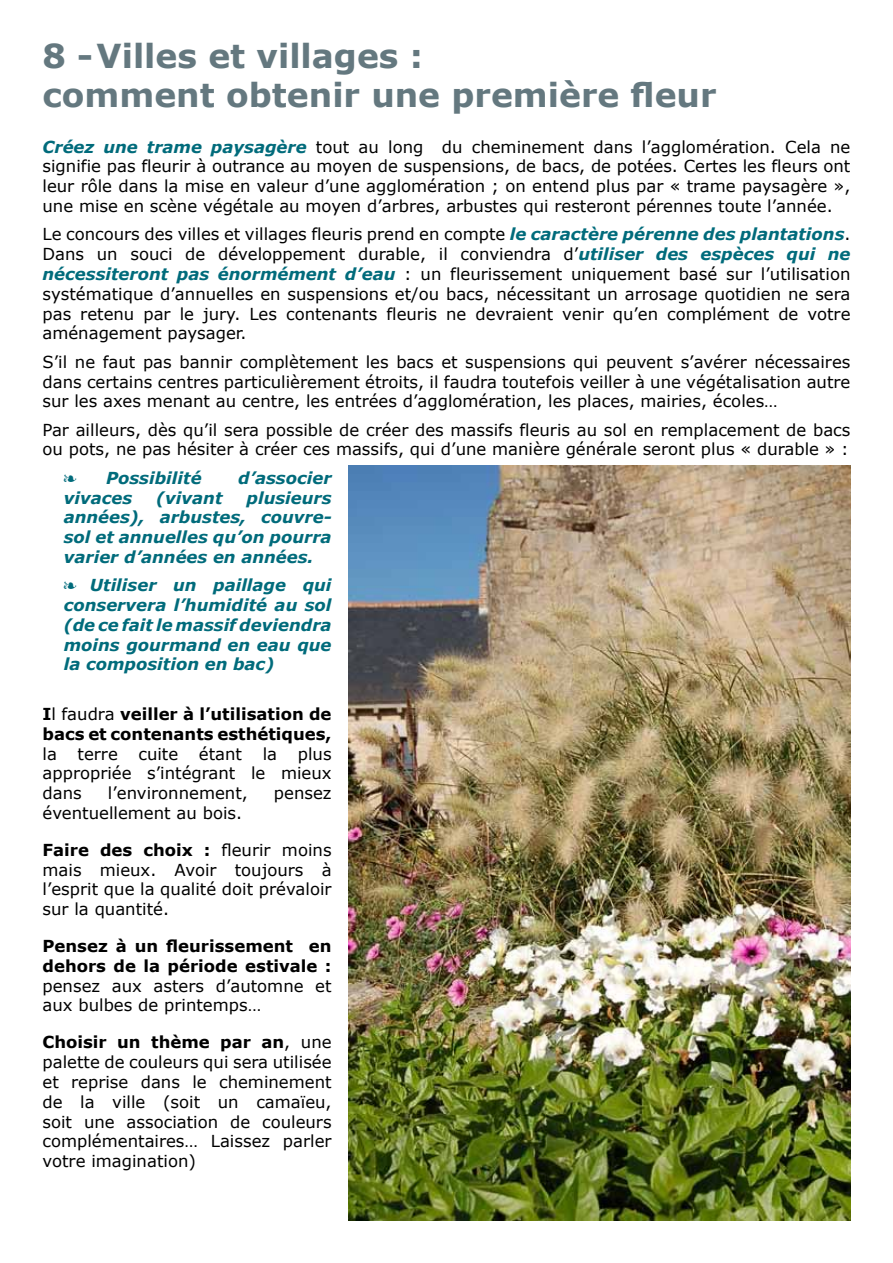
<style>
.page{position:relative;width:893px;height:1263px;background:#fff}
.page>*{position:absolute;margin:0;border:0;box-sizing:border-box;transform-origin:0 0}
.t1{font:700 33px/39.6px "Verdana";color:#64787f}
.t2{font:16.5px/19.8px "Verdana";color:#000;text-align:justify}
.t3{font:italic 700 16.5px/19.8px "Verdana";color:#006b7b;text-align:justify}
.t4{font:700 16.5px/19.8px "Verdana";color:#000}
.s1{font-weight:700;font-style:italic;color:#006b7b}
.s2{font-weight:400}
.s3{font-weight:700}
</style>
<div class="page">
<img style="left:349px;top:466px;width:501px;height:754px">
<h1 class="t1" style="left:42px;top:35px;width:675px">8 -Villes et villages :<br>comment obtenir une première fleur</h1>
<p class="t2" style="left:43px;top:136px;width:809px"><span class="s1">Créez une trame paysagère</span> tout au long du cheminement dans l’agglomération. Cela ne signifie pas fleurir à outrance au moyen de suspensions, de bacs, de potées. Certes les fleurs ont leur rôle dans la mise en valeur d’une agglomération ; on entend plus par « trame paysagère », une mise en scène végétale au moyen d’arbres, arbustes qui resteront pérennes toute l’année.</p>
<p class="t2" style="left:43px;top:224px;width:809px">Le concours des villes et villages fleuris prend en compte <span class="s1">le caractère pérenne des plantations</span>.<br>Dans un souci de développement durable, il conviendra d’<span class="s1">utiliser des espèces qui ne nécessiteront pas énormément d’eau</span> : un fleurissement uniquement basé sur l’utilisation systématique d’annuelles en suspensions et/ou bacs, nécessitant un arrosage quotidien ne sera pas retenu par le jury. Les contenants fleuris ne devraient venir qu’en complément de votre aménagement paysager.</p>
<p class="t2" style="left:43px;top:351px;width:809px">S’il ne faut pas bannir complètement les bacs et suspensions qui peuvent s’avérer nécessaires dans certains centres particulièrement étroits, il faudra toutefois veiller à une végétalisation autre sur les axes menant au centre, les entrées d’agglomération, les places, mairies, écoles…</p>
<p class="t2" style="left:43px;top:419px;width:809px">Par ailleurs, dès qu’il sera possible de créer des massifs fleuris au sol en remplacement de bacs ou pots, ne pas hésiter à créer ces massifs, qui d’une manière générale seront plus « durable » :</p>
<p class="t3" style="left:106px;top:467px;width:97px">Possibilité</p>
<p class="t3" style="left:238px;top:467px;width:95px">d’associer</p>
<p class="t3" style="left:64px;top:487px;width:70px">vivaces</p>
<p class="t3" style="left:156px;top:487px;width:68px">(vivant</p>
<p class="t3" style="left:64px;top:487px;width:269px;text-indent:183px">plusieurs années), arbustes, couvre&shy;sol et annuelles qu’on pourra varier d’années en années.</p>
<p class="t3" style="left:64px;top:575px;width:269px">❧ Utiliser un paillage qui conservera l’humidité au sol (de ce fait le massif deviendra moins gourmand en eau que la composition en bac)</p>
<p class="t4" style="left:43px;top:703px;width:291px">I<span class="s2">l faudra</span> veiller à l’utilisation de bacs et contenants esthétiques,</p>
<p class="t2" style="left:43px;top:743px;width:291px">la terre cuite étant la plus appropriée s’intégrant le mieux dans</p>
<p class="t2" style="left:108px;top:783px;width:141px">l’environnement,</p>
<p class="t2" style="left:274px;top:783px;width:59px">pensez</p>
<p class="t2" style="left:43px;top:802px;width:201px">éventuellement au bois.</p>
<p class="t2" style="left:43px;top:839px;width:291px"><span class="s3">Faire des choix :</span> fleurir moins mais mieux. Avoir toujours à l’esprit que la qualité doit prévaloir sur la quantité.</p>
<p class="t4" style="left:43px;top:936px;width:291px">Pensez à un fleurissement en dehors de la période estivale :</p>
<p class="t2" style="left:43px;top:975px;width:291px">pensez aux asters d’automne et aux bulbes de printemps…</p>
<p class="t2" style="left:43px;top:1032px;width:291px"><span class="s3">Choisir un thème par an</span>, une palette de couleurs qui sera utilisée et reprise dans le cheminement de la ville (soit un camaïeu, soit une association de couleurs complémentaires… Laissez parler votre imagination)</p>
</div>
